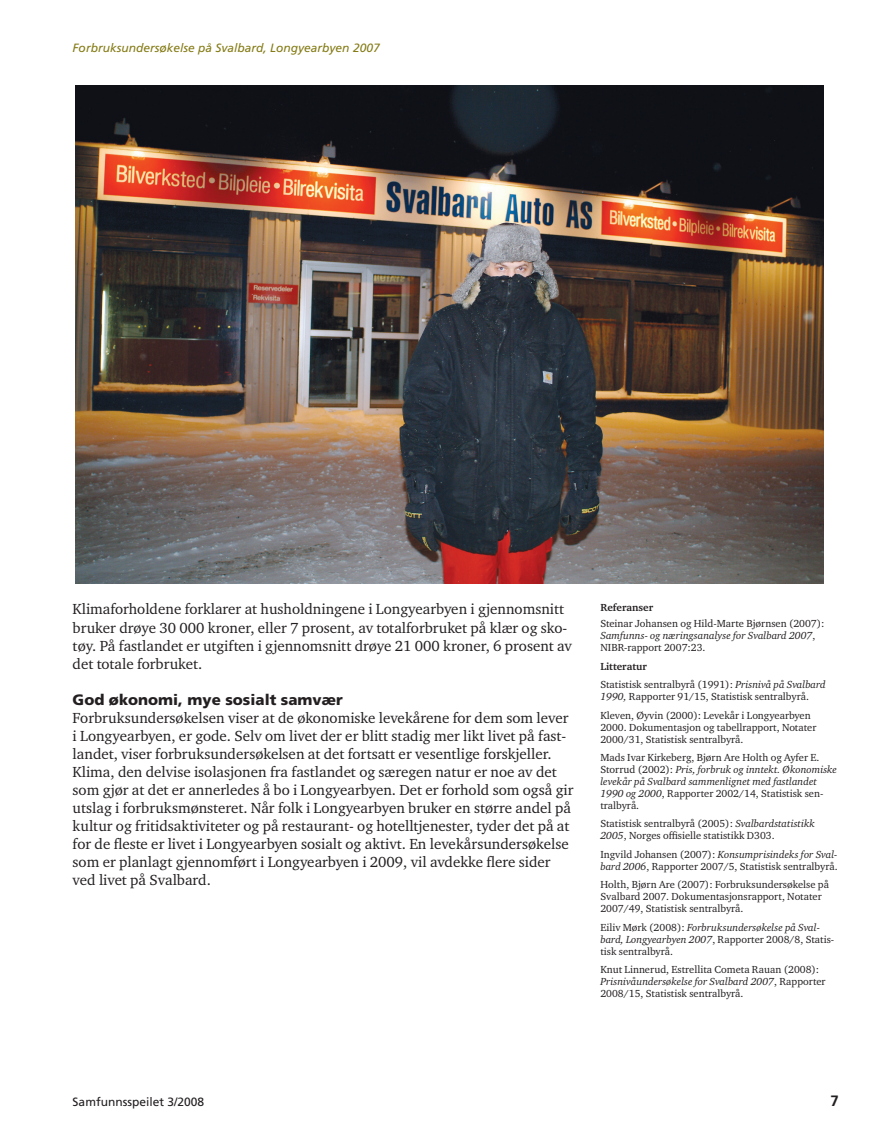
<style>
.page{position:relative;width:893px;height:1148px;background:#fff}
.page>*{position:absolute;margin:0;border:0;box-sizing:border-box;transform-origin:0 0}
.t1{font:15px/18px "Charter ITC Std";color:#231f20}
.t2{font:900 15px "Frutiger";color:#231f20}
.t3{font:700 15px "Frutiger";color:#231f20}
.t4{font:italic 12px "Frutiger";color:#847b15}
.t5{font:12px "Frutiger";color:#231f20}
.t6{font:10.5px/12px "Charter ITC Std";color:#231f20}
.t7{font:700 10.5px "Charter ITC Std";color:#231f20}
.s1{font-style:italic}
.s2{font-weight:700}
</style>
<div class="page">
<img style="left:75px;top:85px;width:748px;height:498px">
<p class="t4" style="left:73px;top:41px;width:308px">Forbruksundersøkelse på Svalbard, Longyearbyen 2007</p>
<p class="t1" style="left:73px;top:600px;width:500px">Klimaforholdene forklarer at husholdningene i Longyearbyen i gjennomsnitt bruker drøye 30 000 kroner, eller 7 prosent, av totalforbruket på klær og sko&shy;tøy. På fastlandet er utgiften i gjennomsnitt drøye 21 000 kroner, 6 prosent av det totale forbruket.</p>
<h1 class="t2" style="left:73px;top:690px;width:271px">God økonomi, mye sosialt samvær</h1>
<p class="t1" style="left:73px;top:708px;width:502px">Forbruksundersøkelsen viser at de økonomiske levekårene for dem som lever i Longyearbyen, er gode. Selv om livet der er blitt stadig mer likt livet på fast&shy;landet, viser forbruksundersøkelsen at det fortsatt er vesentlige forskjeller.<br>Klima, den delvise isolasjonen fra fastlandet og særegen natur er noe av det som gjør at det er annerledes å bo i Longyearbyen. Det er forhold som også gir utslag i forbruksmønsteret. Når folk i Longyearbyen bruker en større andel på kultur og fritidsaktiviteter og på restaurant- og hotelltjenester, tyder det på at for de fleste er livet i Longyearbyen sosialt og aktivt. En levekårsundersøkelse som er planlagt gjennomført i Longyearbyen i 2009, vil avdekke flere sider ved livet på Svalbard.</p>
<p class="t7" style="left:600px;top:601px;width:54px">Referanser</p>
<p class="t6" style="left:600px;top:617px;width:225px">Steinar Johansen og Hild-Marte Bjørnsen (2007):<br><span class="s1">Samfunns- og næringsanalyse for Svalbard 2007</span>,<br>NIBR-rapport 2007:23.</p>
<p class="t6" style="left:600px;top:657px;width:227px;line-height:18.3px"><span class="s2">Litteratur<br></span>Statistisk sentralbyrå (1991): <span class="s1">Prisnivå på Svalbard</span></p>
<p class="t6" style="left:600px;top:687px;width:212px;line-height:18.3px"><span class="s1">1990,</span> Rapporter 91/15, Statistisk sentralbyrå.<br>Kleven, Øyvin (2000): Levekår i Longyearbyen</p>
<p class="t6" style="left:600px;top:721px;width:217px">2000. Dokumentasjon og tabellrapport, Notater<br>2000/31, Statistisk sentralbyrå.</p>
<p class="t6" style="left:600px;top:751px;width:238px">Mads Ivar Kirkeberg, Bjørn Are Holth og Ayfer E.<br>Storrud (2002): <span class="s1">Pris, forbruk og inntekt. Økonomiske levekår på Svalbard sammenlignet med fastlandet 1990 og 2000</span>, Rapporter 2002/14, Statistisk sen&shy;tralbyrå.</p>
<p class="t6" style="left:600px;top:817px;width:216px">Statistisk sentralbyrå (2005): <span class="s1">Svalbardstatistikk<br>2005</span>, Norges offisielle statistikk D303.</p>
<p class="t6" style="left:600px;top:848px;width:238px">Ingvild Johansen (2007): <span class="s1">Konsumprisindeks for Sval&shy;bard 2006</span>, Rapporter 2007/5, Statistisk sentralbyrå.</p>
<p class="t6" style="left:600px;top:878px;width:230px">Holth, Bjørn Are (2007): Forbruksundersøkelse på<br>Svalbard 2007. Dokumentasjonsrapport, Notater<br>2007/49, Statistisk sentralbyrå.</p>
<p class="t6" style="left:600px;top:920px;width:235px">Eiliv Mørk (2008): <span class="s1">Forbruksundersøkelse på Sval&shy;bard, Longyearbyen 2007</span>, Rapporter 2008/8, Statis&shy;tisk sentralbyrå.</p>
<p class="t6" style="left:600px;top:963px;width:226px">Knut Linnerud, Estrellita Cometa Rauan (2008):<br><span class="s1">Prisnivåundersøkelse for Svalbard 2007</span>, Rapporter<br>2008/15, Statistisk sentralbyrå.</p>
<p class="t5" style="left:73px;top:1095px;width:133px">Samfunnsspeilet 3/2008</p>
<h1 class="t3" style="left:830px;top:1092px;width:10px">7</h1>
</div>
